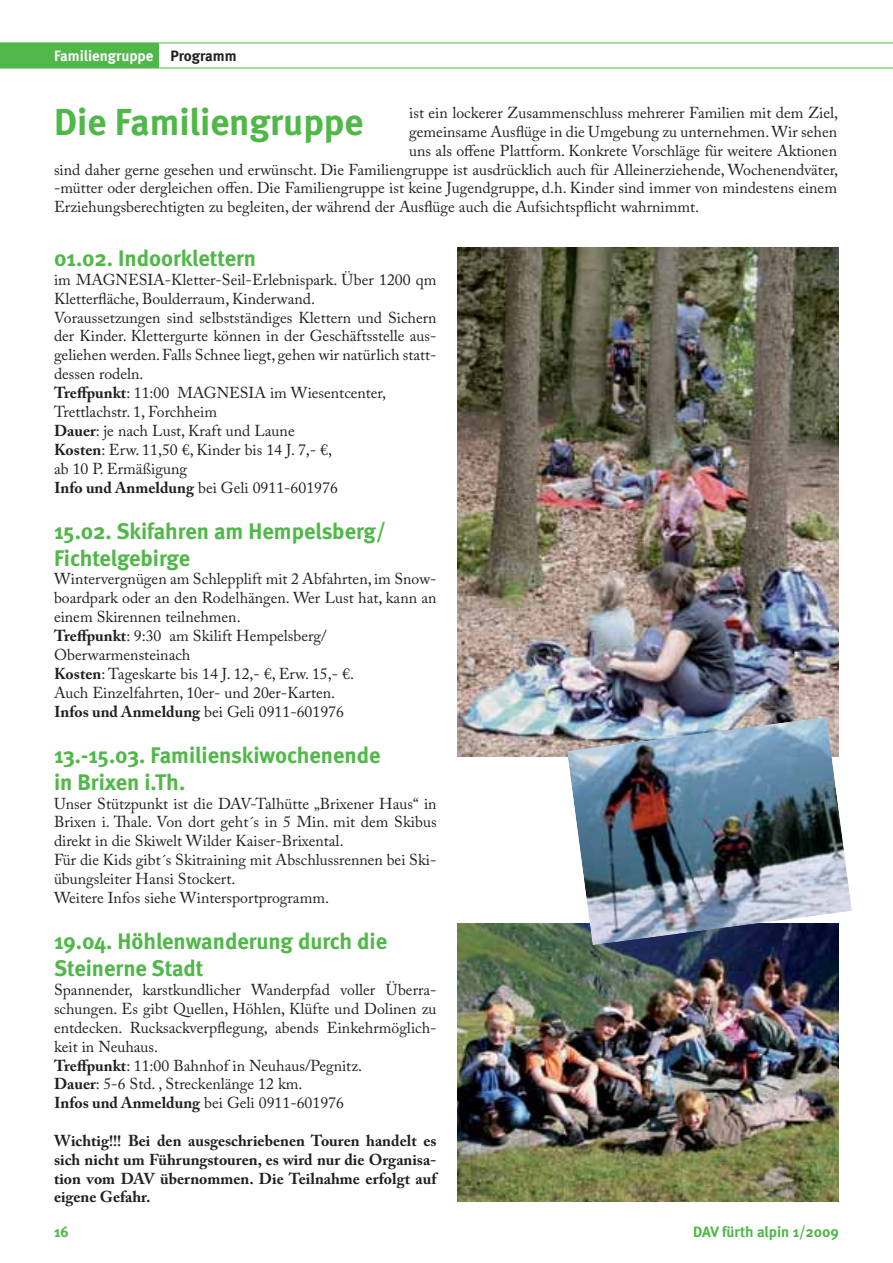
<style>
.page{position:relative;width:893px;height:1263px;background:#fff}
.page>*{position:absolute;margin:0;border:0;box-sizing:border-box;transform-origin:0 0}
.t1{font:700 37.5px "Meta";color:#50b848}
.t2{font:700 22.5px/27px "Meta";color:#50b848}
.t3{font:15.75px/18.9px "Adobe Caslon Pro";color:#231f20}
.t4{font:700 15.75px/18.9px "Adobe Caslon Pro";color:#231f20;text-align:justify}
.t5{font:700 15px "Meta";color:#fff}
.t6{font:700 15px "Meta";color:#50b848}
.s1{color:#231f20}
.s2{font-weight:700}
</style>
<div class="page">
<hr style="left:0;top:68px;width:893px;height:1px;background:#50b848">
<hr style="left:0;top:43px;width:893px;height:1px;background:#50b848">
<div style="left:0;top:43px;width:159px;height:25px;background:#50b848"></div>
<img style="left:458px;top:923px;width:381px;height:278px">
<img style="left:458px;top:248px;width:381px;height:508px">
<img style="left:567px;top:717px;width:285px;height:228px">
<p class="t5" style="left:54px;top:51px;width:184px">Familiengruppe <span class="s1">Programm</span></p>
<p class="t3" style="left:409px;top:105px;width:430px">ist ein lockerer Zusammenschluss mehrerer Familien mit dem Ziel,</p>
<p class="t3" style="left:409px;top:124px;width:429px">gemeinsame Ausflüge in die Umgebung zu unternehmen. Wir sehen</p>
<p class="t3" style="left:409px;top:143px;width:429px">uns als offene Plattform. Konkrete Vorschläge für weitere Aktionen</p>
<p class="t3" style="left:54px;top:162px;width:786px">sind daher gerne gesehen und erwünscht. Die Familiengruppe ist ausdrücklich auch für Alleinerziehende, Wochenendväter,</p>
<p class="t3" style="left:54px;top:181px;width:784px">-mütter oder dergleichen offen. Die Familiengruppe ist keine Jugendgruppe, d.h. Kinder sind immer von mindestens einem</p>
<p class="t3" style="left:54px;top:200px;width:647px">Erziehungsberechtigten zu begleiten, der während der Ausflüge auch die Aufsichtspflicht wahrnimmt.</p>
<h2 class="t2" style="left:54px;top:246px;width:204px">01.02. Indoorklettern</h2>
<p class="t3" style="left:54px;top:272px;width:384px">im MAGNESIA-Kletter-Seil-Erlebnispark. Über 1200 qm Kletterfläche, Boulderraum, Kinderwand.<br>Voraussetzungen sind selbstständiges Klettern und Sichern der Kinder. Klettergurte können in der Geschäftsstelle aus&shy;geliehen werden. Falls Schnee liegt, gehen wir natürlich statt&shy;dessen rodeln.<br><span class="s2">Treffpunkt</span>: 11:00 MAGNESIA im Wiesentcenter, Trettlachstr. 1, Forchheim<br><span class="s2">Dauer</span>: je nach Lust, Kraft und Laune<br><span class="s2">Kosten</span>: Erw. 11,50 €, Kinder bis 14 J. 7,- €,<br>ab 10 P. Ermäßigung<br><span class="s2">Info und Anmeldung</span> bei Geli 0911-601976</p>
<h2 class="t2" style="left:54px;top:519px;width:333px">15.02. Skifahren am Hempelsberg/<br>Fichtelgebirge</h2>
<p class="t3" style="left:54px;top:572px;width:384px">Wintervergnügen am Schlepplift mit 2 Abfahrten, im Snow&shy;boardpark oder an den Rodelhängen. Wer Lust hat, kann an einem Skirennen teilnehmen.<br><span class="s2">Treffpunkt</span>: 9:30 am Skilift Hempelsberg/ Oberwarmensteinach<br><span class="s2">Kosten</span>: Tageskarte bis 14 J. 12,- €, Erw. 15,- €.<br>Auch Einzelfahrten, 10er- und 20er-Karten.<br><span class="s2">Infos und Anmeldung</span> bei Geli 0911-601976</p>
<h2 class="t2" style="left:54px;top:743px;width:328px">13.-15.03. Familienskiwochenende in Brixen i.Th.</h2>
<p class="t3" style="left:54px;top:796px;width:384px">Unser Stützpunkt ist die DAV-Talhütte „Brixener Haus“ in Brixen i. Thale. Von dort geht´s in 5 Min. mit dem Skibus direkt in die Skiwelt Wilder Kaiser-Brixental.<br>Für die Kids gibt´s Skitraining mit Abschlussrennen bei Ski&shy;übungsleiter Hansi Stockert.<br>Weitere Infos siehe Wintersportprogramm.</p>
<h2 class="t2" style="left:54px;top:929px;width:335px">19.04. Höhlenwanderung durch die<br>Steinerne Stadt</h2>
<p class="t3" style="left:54px;top:982px;width:384px">Spannender, karstkundlicher Wanderpfad voller Überra&shy;schungen. Es gibt Quellen, Höhlen, Klüfte und Dolinen zu entdecken. Rucksackverpflegung, abends Einkehrmöglich&shy;keit in Neuhaus.<br><span class="s2">Treffpunkt</span>: 11:00 Bahnhof in Neuhaus/Pegnitz.<br><span class="s2">Dauer</span>: 5-6 Std. , Streckenlänge 12 km.<br><span class="s2">Infos und Anmeldung</span> bei Geli 0911-601976</p>
<h1 class="t1" style="left:54px;top:109px;width:311px">Die Familiengruppe</h1>
<p class="t4" style="left:54px;top:1133px;width:384px">Wichtig!!! Bei den ausgeschriebenen Touren handelt es sich nicht um Führungstouren, es wird nur die Organisa&shy;tion vom DAV übernommen. Die Teilnahme erfolgt auf eigene Gefahr.</p>
<p class="t6" style="left:54px;top:1226px;width:16px">16</p>
<p class="t6" style="left:693px;top:1226px;width:147px">DAV fürth alpin 1/2009</p>
</div>
